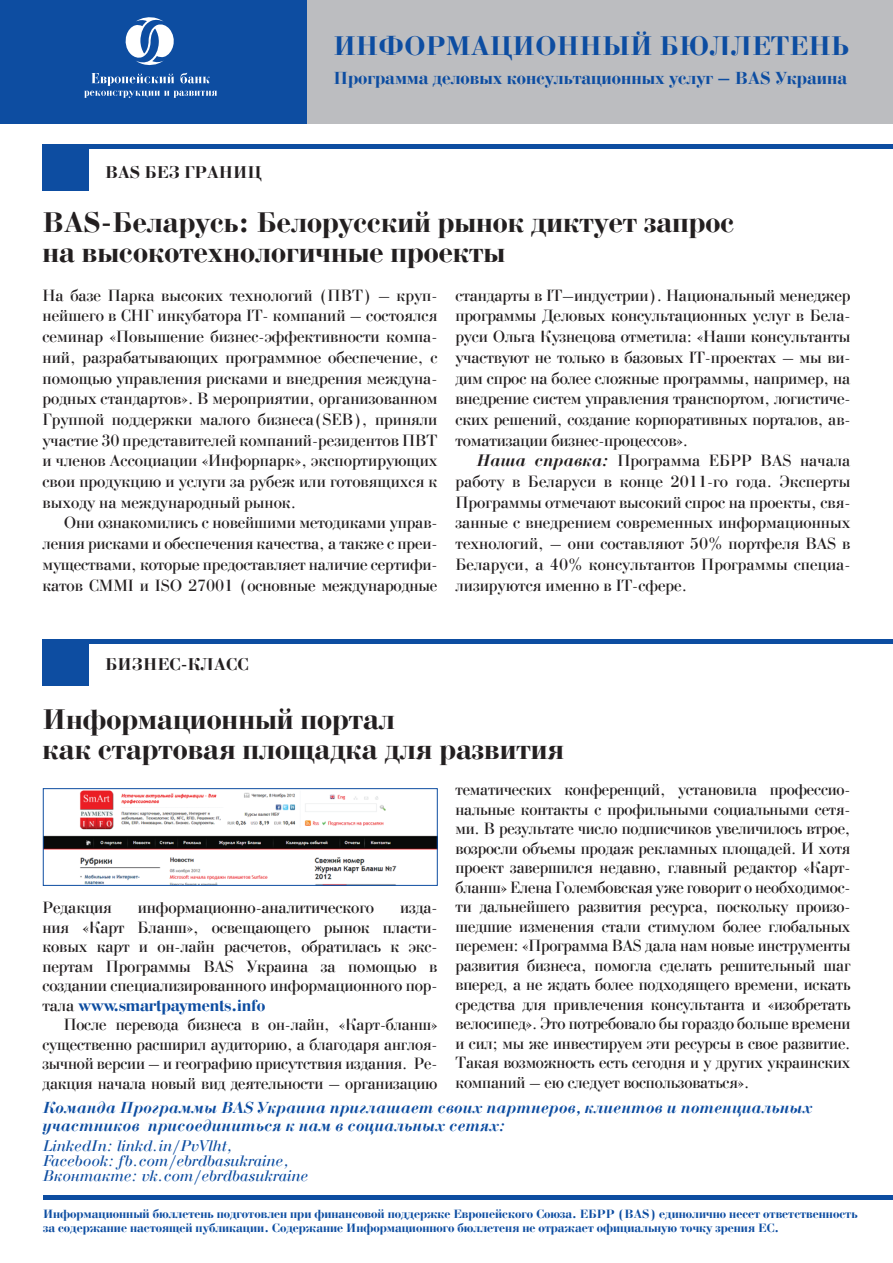
<style>
.page{position:relative;width:893px;height:1263px;background:#fff}
.page>*{position:absolute;margin:0;border:0;box-sizing:border-box;transform-origin:0 0}
.t1{font:700 30px/30px "Bodoni C";color:#231f20}
.t2{font:700 28.5px "Bodoni C";color:#0d4da1}
.t3{font:700 18.45px "Bodoni C";color:#0d4da1}
.t4{font:700 18px "Bodoni C";color:#231f20}
.t5{font:17.25px/20.7px "Bodoni C";letter-spacing:-.01em;color:#231f20;text-align:justify}
.t6{font:italic 700 16.5px/18px "Bodoni C";letter-spacing:.01em;color:#0d4da1}
.t7{font:italic 16.5px/15px "Bodoni C";letter-spacing:.01em;color:#0d4da1}
.t8{font:700 12.75px/13.5px "Bodoni C";color:#0d4da1}
.s1{font-weight:700;font-style:italic}
.s2{font-weight:700;color:#0d4da1}
</style>
<div class="page">
<div style="left:296px;top:0;width:597px;height:123px;background:#bcbdc0"></div>
<div style="left:0;top:0;width:306px;height:123px;background:#0d4da1"></div>
<div style="left:43px;top:145px;width:46px;height:46px;background:#0d4da1"></div>
<hr style="left:43px;top:145px;width:850px;height:4px;background:#0d4da1">
<hr style="left:43px;top:1195px;width:850px;height:4px;background:#0d4da1">
<img style="left:45px;top:790px;width:390px;height:93px">
<div style="left:43px;top:788px;width:394px;height:97px;border:1px solid #0d4da1"></div>
<div style="left:43px;top:639px;width:46px;height:47px;background:#0d4da1"></div>
<hr style="left:43px;top:639px;width:850px;height:4px;background:#0d4da1">
<svg style="left:125px;top:17px;width:49px;height:49px"></svg>
<svg style="left:84px;top:73px;width:133px;height:25px"></svg>
<h2 class="t2" style="left:333px;top:31px;width:517px">ИНФОРМАЦИОННЫЙ БЮЛЛЕТЕНЬ</h2>
<p class="t4" style="left:105px;top:163px;width:158px">BAS БЕЗ ГРАНИЦ</p>
<p class="t3" style="left:333px;top:68px;width:515px">Программа деловых консультационных услуг – BAS Украина</p>
<h1 class="t1" style="left:43px;top:207px;width:693px">BAS-Беларусь: Белoрусский рынок диктует запрос на высокотехнологичные проекты</h1>
<p class="t5" style="left:43px;top:285px;width:396px">На базе Парка высоких технологий (ПВТ) – круп&shy;нейшего в СНГ инкубатора IT- компаний – состоялся семинар «Повышение бизнес-эффективности компа&shy;ний, разрабатывающих программное обеспечение, с помощью управления рисками и внедрения междуна&shy;родных стандартов». В мероприятии, организованном Группой поддержки малого бизнеса(SEB), приняли участие 30 представителей компаний-резидентов ПВТ и членов Ассоциации «Инфорпарк», экспортирующих свои продукцию и услуги за рубеж или готовящихся к выходу на международный рынок.</p>
<p class="t5" style="left:43px;top:513px;width:396px;text-indent:21px">Они ознакомились с новейшими методиками управ&shy;ления рисками и обеспечения качества, а также с преи&shy;муществами, которые предоставляет наличие сертифи&shy;катов CMMI и ISO 27001 (основные международные</p>
<p class="t5" style="left:455px;top:285px;width:396px">стандарты в IT–индустрии). Национальный менеджер программы Деловых консультационных услуг в Бела&shy;руси Ольга Кузнецова отметила: «Наши консультанты участвуют не только в базовых IT-проектах – мы ви&shy;дим спрос на более сложные программы, например, на внедрение систем управления транспортом, логистиче&shy;ских решений, создание корпоративных порталoв, ав&shy;томатизации бизнес-процессов».</p>
<p class="t5" style="left:455px;top:451px;width:396px;text-indent:21px"><span class="s1">Наша справка:</span> Программа ЕБРР BAS начала работу в Беларуси в конце 2011-го года. Эксперты Программы отмечают высокий спрос на проекты, свя&shy;занные с внедрением современных информационных технологий, – они составляют 50% портфеля BAS в Беларуси, а 40% консультантов Программы специа&shy;лизируются именно в IT-сфере.</p>
<p class="t4" style="left:105px;top:655px;width:145px">БИЗНЕС-КЛАСС</p>
<h1 class="t1" style="left:43px;top:705px;width:523px">Информационный портал<br>как стартовая площадка для развития</h1>
<p class="t5" style="left:43px;top:897px;width:71px">Редакция</p>
<p class="t5" style="left:138px;top:897px;width:238px">информационно-аналитического</p>
<p class="t5" style="left:43px;top:898px;width:396px;line-height:19.5px;text-indent:358px">изда&shy;ния «Карт Бланш», освещающего рынок пласти&shy;ковых карт и он-лайн расчетов, обратилась к экс&shy;пертам Программы BAS Украина за помощью в создании специализированного информационного пор&shy;тала <span class="s2">www.smartpayments.info</span></p>
<p class="t5" style="left:43px;top:1015px;width:396px;line-height:19.5px;text-indent:21px">После перевода бизнеса в он-лайн, «Карт-бланш» существенно расширил аудиторию, а благодаря англоя&shy;зычной версии – и географию присутствия издания. Ре&shy;дакция начала новый вид деятельности – организацию</p>
<p class="t5" style="left:455px;top:780px;width:396px;line-height:19.5px;text-align:left">тематических конференций, установила профессио&shy;нальные контакты с профильными социальными сетя&shy;ми. В результате число подписчиков увеличилось втрое, возросли объемы продаж рекламных площадей. И хотя проект завершился недавно, главный редактор «Карт&shy;бланш» Елена Голембовская уже говорит о необходимос&shy;ти дальнейшего развития ресурса, поскольку произо&shy;шедшие изменения стали стимулом более глобальных перемен: «Программа BAS дала нам новые инструменты развития бизнеса, помогла сделать решительный шаг вперед, а не ждать более подходящего времени, искать средства для привлечения консультанта и «изобретать велосипед». Это потребовало бы гораздо больше времени и сил; мы же инвестируем эти ресурсы в свое развитие.<br>Такая возможность есть сегодня и у других украинских компаний – ею следует воспользоваться».</p>
<p class="t6" style="left:43px;top:1099px;width:771px">Команда Программы BAS Украина приглашает своих партнеров, клиентов и потенциальных участников присоединиться к нам в социальных сетях:</p>
<p class="t7" style="left:43px;top:1138px;width:267px">LinkedIn: linkd.in/PvVlht,<br>Facebook: fb.com/ebrdbasukraine,<br>Вконтакте: vk.com/ebrdbasukraine</p>
<p class="t8" style="left:43px;top:1208px;width:816px">Информационный бюллетень подготовлен при финансовой поддержке Европейского Союза. ЕБРР (BAS) единолично несет ответственность за содержание настоящей публикации. Содержание Информационного бюллетеня не отражает официальную точку зрения ЕС.</p>
</div>
